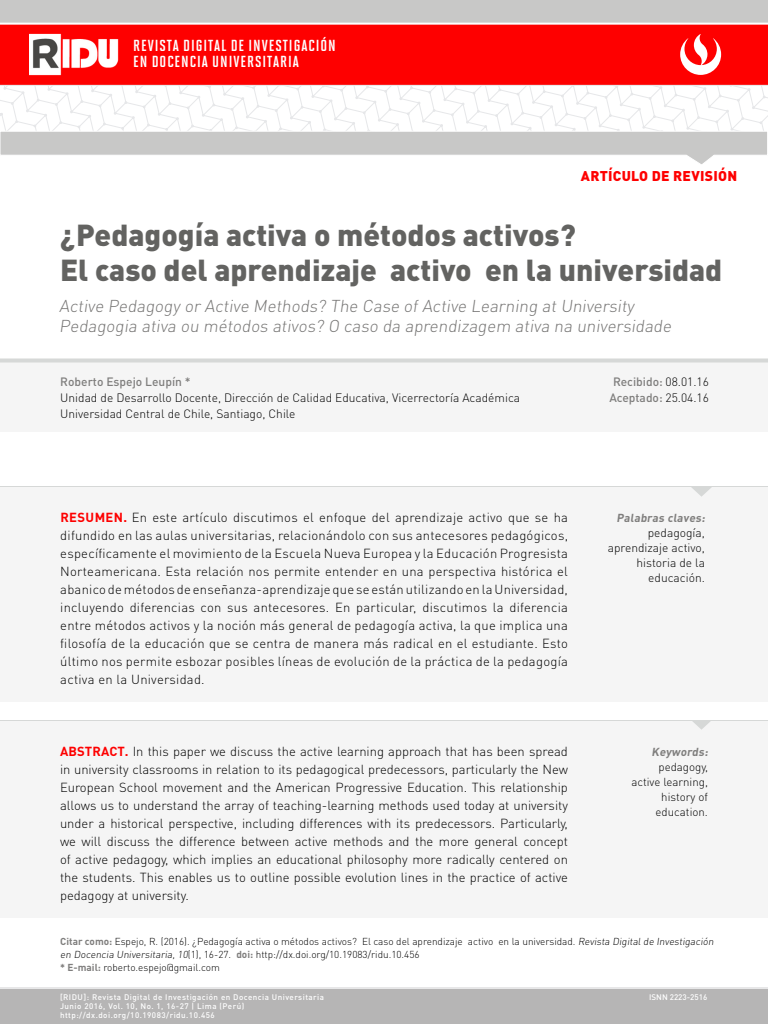
<style>
.page{position:relative;width:768px;height:1024px;background:#fff}
.page>*{position:absolute;margin:0;border:0;box-sizing:border-box;transform-origin:0 0}
.Titulo_1{font:900 30px "DIN Pro";color:#636361}
.Titulo_2{font:300 17px "DIN Pro";color:#767574}
.t1{font:16px "Solano Gothic MVB Std Bd Cap";letter-spacing:.06em;color:#fff}
.Texto_1{font:900 14px "DIN Pro";letter-spacing:.02em;color:#fe0000}
.Texto_1-2{font:300 13px/18px "DIN Pro";letter-spacing:.005em;color:#000;text-align:justify}
.Texto_1-3{font:300 12px "DIN Pro";color:#000}
.Texto_1-4{font:500 12px "DIN Pro";color:#7f7e7d}
.Palabras_clave{font:300 12px/15px "DIN Pro";color:#000;text-align:right}
.Texto_1-5{font:300 11.5px/15px "DIN Pro";color:#000;text-align:center}
.Palabras_clave_2{font:700 11.5px "DIN Pro";color:#7f7e7d}
.Texto_1-6{font:300 10px/13px "DIN Pro";color:#000}
.Texto_1-7{font:500 8px/9px "DIN Pro";letter-spacing:.06em;color:#fff}
.Texto_1-8{font:500 8px "DIN Pro";color:#fff}
.s1{font-weight:300;color:#000}
.s2{font-weight:700;color:#fe0000}
.s3{font-weight:700;color:#7f7e7d}
</style>
<div class="page">
<div style="left:0;top:24px;width:768px;height:61px;background:#fe0000"></div>
<img style="left:30px;top:34px;width:88px;height:40px">
<div style="left:28px;top:32px;width:92px;height:44px;border:1px solid #fe0000"></div>
<hr style="left:0;top:85px;width:768px;height:1px;background:#e7e7e8">
<div style="left:0;top:988px;width:768px;height:36px;background:#b6b5b5"></div>
<hr style="left:0;top:987px;width:768px;height:2px;background:#e7e7e8">
<div style="left:0;top:720px;width:768px;height:198px;background:#f5f5f5"></div>
<div style="left:0;top:486px;width:768px;height:216px;background:#f5f5f5"></div>
<div style="left:0;top:360px;width:768px;height:72px;background:#f5f5f5"></div>
<hr style="left:0;top:486px;width:768px;height:1px;background:#d6d8d7">
<svg style="left:680px;top:34px;width:41px;height:41px"></svg>
<svg style="left:0;top:358px;width:768px;height:4px;fill:#d6d8d7"></svg>
<svg style="left:691px;top:487px;width:21px;height:10px"></svg>
<hr style="left:0;top:720px;width:768px;height:1px;background:#d6d8d7">
<svg style="left:692px;top:721px;width:19px;height:9px"></svg>
<hr style="left:767px;top:108px;width:1px;height:198px;background:#f5f5f5">
<svg style="left:0;top:86px;width:768px;height:78px"></svg>
<svg style="left:0;top:0;width:768px;height:25px"></svg>
<p class="t1" style="left:133px;top:37px;width:204px">REVISTA DIGITAL DE INVESTIGACIÓN</p>
<p class="t1" style="left:133px;top:53px;width:167px">EN DOCENCIA UNIVERSITARIA</p>
<p class="Texto_1" style="left:581px;top:166px;width:158px">ARTÍCULO DE REVISIÓN</p>
<p class="Titulo_1" style="left:60px;top:215px;width:517px">¿Pedagogía activa o métodos activos?</p>
<p class="Titulo_1" style="left:60px;top:250px;width:664px">El caso del aprendizaje activo en la universidad</p>
<p class="Titulo_2" style="left:59px;top:294px;width:580px">Active Pedagogy or Active Methods? The Case of Active Learning at University</p>
<p class="Titulo_2" style="left:59px;top:314px;width:617px">Pedagogia ativa ou métodos ativos? O caso da aprendizagem ativa na universidade</p>
<p class="Texto_1-4" style="left:60px;top:373px;width:132px">Roberto Espejo Leupín *</p>
<p class="Texto_1-3" style="left:60px;top:389px;width:461px">Unidad de Desarrollo Docente, Dirección de Calidad Educativa, Vicerrectoría Académica</p>
<p class="Texto_1-3" style="left:60px;top:405px;width:237px">Universidad Central de Chile, Santiago, Chile</p>
<p class="Texto_1-4" style="left:613px;top:373px;width:97px">Recibido: <span class="s1">08.01.16</span></p>
<p class="Texto_1-4" style="left:609px;top:389px;width:101px">Aceptado: <span class="s1">25.04.16</span></p>
<p class="Texto_1-2" style="left:60px;top:508px;width:509px"><span class="s2">RESUMEN.</span> En este artículo discutimos el enfoque del aprendizaje activo que se ha difundido en las aulas universitarias, relacionándolo con sus antecesores pedagógicos, específicamente el movimiento de la Escuela Nueva Europea y la Educación Progresista Norteamericana. Esta relación nos permite entender en una perspectiva histórica el abanico de métodos de enseñanza-aprendizaje que se están utilizando en la Universidad, incluyendo diferencias con sus antecesores. En particular, discutimos la diferencia entre métodos activos y la noción más general de pedagogía activa, la que implica una filosofía de la educación que se centra de manera más radical en el estudiante. Esto último nos permite esbozar posibles líneas de evolución de la práctica de la pedagogía activa en la Universidad.</p>
<p class="Palabras_clave_2" style="left:617px;top:510px;width:92px">Palabras claves:</p>
<p class="Texto_1-3" style="left:648px;top:524px;width:59px">pedagogía,</p>
<p class="Palabras_clave" style="left:608px;top:539px;width:99px">aprendizaje activo, historia de la educación.</p>
<p class="Texto_1-2" style="left:60px;top:742px;width:510px"><span class="s2">ABSTRACT.</span> In this paper we discuss the active learning approach that has been spread in university classrooms in relation to its pedagogical predecessors, particularly the New European School movement and the American Progressive Education. This relationship allows us to understand the array of teaching-learning methods used today at university under a historical perspective, including differences with its predecessors. Particularly, we will discuss the difference between active methods and the more general concept of active pedagogy, which implies an educational philosophy more radically centered on the students. This enables us to outline possible evolution lines in the practice of active pedagogy at university.</p>
<p class="Palabras_clave_2" style="left:652px;top:744px;width:60px">Keywords:</p>
<p class="Texto_1-5" style="left:659px;top:759px;width:51px">pedagogy,</p>
<p class="Texto_1-5" style="left:631px;top:774px;width:78px">active learning,</p>
<p class="Texto_1-5" style="left:656px;top:789px;width:54px">history of education.</p>
<p class="Texto_1-6" style="left:60px;top:934px;width:657px"><span class="s3">Citar como:</span> Espejo, R. (2016). ¿Pedagogía activa o métodos activos? El caso del aprendizaje activo en la universidad. Revista Digital de Investigación en Docencia Universitaria, 10(1), 16-27. <span class="s3">doi:</span> http://dx.doi.org/10.19083/ridu.10.456</p>
<p class="Texto_1-6" style="left:60px;top:960px;width:161px"><span class="s3">* E-mail:</span> roberto.espejo@gmail.com</p>
<p class="Texto_1-7" style="left:60px;top:992px;width:266px">[RIDU]: Revista Digital de Investigación en Docencia Universitaria<br>Junio 2016, Vol. 10, No. 1, 16-27 | Lima (Perú)</p>
<p class="Texto_1-7" style="left:60px;top:1010px;width:156px">http://dx.doi.org/10.19083/ridu.10.456</p>
<p class="Texto_1-8" style="left:649px;top:991px;width:60px">ISNN 2223-2516</p>
</div>
